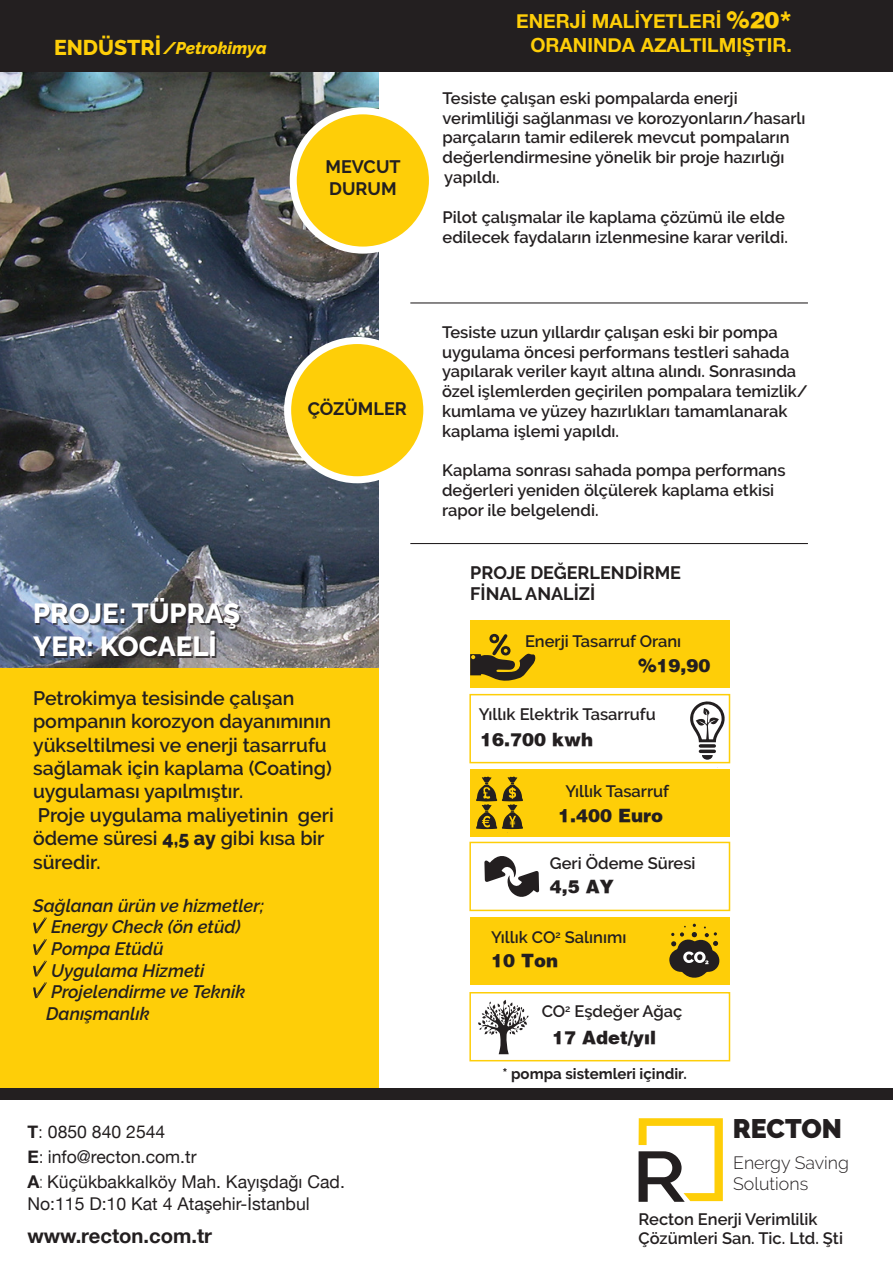
<style>
.page{position:relative;width:893px;height:1263px;background:#fff}
.page>*{position:absolute;margin:0;border:0;box-sizing:border-box;transform-origin:0 0}
.t1{font:800 27.6px/33px "Raleway";color:#fff}
.t2{font:900 26.7px "Raleway";color:#231f20}
.t3{font:800 21.3px "Raleway";color:#fece08}
.t4{font:700 20.25px "Helvetica Neue";color:#231f20}
.t5{font:600 19.5px/23.4px "Raleway";color:#231f20}
.t6{font:700 19.5px "Helvetica Neue";color:#fece08}
.t7{font:italic 600 18px/21.6px "Raleway";color:#231f20}
.t8{font:700 18px/21.6px "Raleway";color:#231f20}
.t9{font:18px "Helvetica Black BB";color:#231f20}
.t10{font:300 17.7px/21.3px "Raleway";color:#231f20}
.t11{font:17.55px/22.6px "Helvetica Neue";color:#231f20}
.t12{font:italic 800 16.95px "Raleway";color:#fece08}
.t13{font:600 16.5px/19.8px "Raleway";color:#231f20}
.t14{font:700 15px "Raleway";color:#231f20}
.s1{font-family:"Helvetica Black BB";font-weight:400;font-size:22.5px}
.s2{font-weight:800}
.s3{font-weight:700}
.s4{font-weight:300}
.s5{font-family:"Raleway"}
</style>
<div class="page">
<div style="left:470px;top:620px;width:259px;height:68px;background:#fece08"></div>
<div style="left:469px;top:694px;width:261px;height:69px;border:2px solid #fece08"></div>
<div style="left:470px;top:769px;width:259px;height:68px;background:#fece08"></div>
<div style="left:469px;top:842px;width:261px;height:69px;border:2px solid #fece08"></div>
<div style="left:470px;top:917px;width:259px;height:68px;background:#fece08"></div>
<div style="left:469px;top:992px;width:261px;height:69px;border:2px solid #fece08"></div>
<img style="left:0;top:72px;width:379px;height:596px">
<div style="left:35px;top:600px;width:206px;height:58px;background:#231f20;opacity:.75"></div>
<div style="left:0;top:668px;width:379px;height:426px;background:#fece08"></div>
<svg style="left:33px;top:917px;width:14px;height:81px"></svg>
<hr style="left:410px;top:302px;width:398px;height:1px;background:#231f20">
<hr style="left:410px;top:543px;width:398px;height:1px;background:#231f20">
<svg style="left:470px;top:634px;width:65px;height:47px"></svg>
<svg style="left:690px;top:701px;width:35px;height:59px"></svg>
<svg style="left:476px;top:776px;width:47px;height:57px"></svg>
<svg style="left:484px;top:856px;width:55px;height:41px"></svg>
<svg style="left:669px;top:924px;width:51px;height:54px"></svg>
<svg style="left:478px;top:1000px;width:51px;height:54px"></svg>
<div style="left:288px;top:340px;width:139px;height:140px;background:#fece08;border-radius:50%"></div>
<div style="left:284px;top:337px;width:146px;height:146px;border:7px solid #fff;border-radius:50%"></div>
<div style="left:293px;top:111px;width:139px;height:139px;background:#fece08;border-radius:50%"></div>
<div style="left:290px;top:107px;width:146px;height:147px;border:7px solid #fff;border-radius:50%"></div>
<div style="left:0;top:0;width:893px;height:72px;background:#231f20"></div>
<svg style="left:639px;top:1118px;width:84px;height:84px"></svg>
<div style="left:0;top:1088px;width:893px;height:12px;background:#231f20"></div>
<p class="t6" style="left:516px;top:6px;width:277px">ENERJİ MALİYETLERİ <span class="s1">%20*</span></p>
<p class="t3" style="left:54px;top:35px;width:109px">ENDÜSTRİ</p>
<p class="t12" style="left:163px;top:39px;width:105px">/Petrokimya</p>
<p class="t6" style="left:530px;top:30px;width:263px">ORANINDA AZALTILMIŞTIR.</p>
<p class="t8" style="left:326px;top:156px;width:77px">MEVCUT<br>DURUM</p>
<p class="t8" style="left:308px;top:398px;width:101px">ÇÖZÜMLER</p>
<h1 class="t1" style="left:33px;top:597px;width:208px">PROJE: TÜPRAŞ<br>YER: KOCAELİ</h1>
<p class="t5" style="left:33px;top:686px;width:302px">Petrokimya tesisinde çalışan pompanın korozyon dayanımının yükseltilmesi ve enerji tasarrufu sağlamak için kaplama (Coating) uygulaması yapılmıştır.<br>Proje uygulama maliyetinin geri ödeme süresi <span class="s2">4,5 AY</span> gibi kısa bir süredir.</p>
<p class="t7" style="left:46px;top:895px;width:219px;text-indent:-13px">Sağlanan ürün ve hizmetler;<br>Energy Check (ön etüd)<br>Pompa Etüdü<br>Uygulama Hizmeti<br>Projelendirme ve Teknik<br>Danışmanlık</p>
<p class="t11" style="left:27px;top:1121px;width:139px"><span class="s3">T</span><span class="s4">:</span> 0850 840 2544</p>
<p class="t11" style="left:27px;top:1171px;width:319px"><span class="s3">A</span><span class="s5">:</span> Küçükbakkalköy Mah. Kayışdağı Cad.<br>No:115 D:10 Kat 4 Ataşehir-İstanbul</p>
<p class="t4" style="left:27px;top:1220px;width:186px">WWW.RECTON.COM.TR</p>
<p class="t11" style="left:27px;top:1146px;width:171px"><span class="s3">E</span><span class="s4">:</span> info@recton.com.tr</p>
<p class="t13" style="left:443px;top:88px;width:364px">Tesiste çalışan eski pompalarda enerji verimliliği sağlanması ve korozyonların/hasarlı parçaların tamir edilerek mevcut pompaların değerlendirmesine yönelik bir proje hazırlığı yapıldı.</p>
<p class="t13" style="left:443px;top:207px;width:347px">Pilot çalışmalar ile kaplama çözümü ile elde edilecek faydaların izlenmesine karar verildi.</p>
<p class="t13" style="left:442px;top:322px;width:367px">Tesiste uzun yıllardır çalışan eski bir pompa uygulama öncesi performans testleri sahada yapılarak veriler kayıt altına alındı. Sonrasında özel işlemlerden geçirilen pompalara temizlik/ kumlama ve yüzey hazırlıkları tamamlanarak kaplama işlemi yapıldı.</p>
<p class="t13" style="left:442px;top:461px;width:345px">Kaplama sonrası sahada pompa performans değerleri yeniden ölçülerek kaplama etkisi rapor ile belgelendi.</p>
<p class="t8" style="left:470px;top:562px;width:212px">PROJE DEĞERLENDİRME<br>FİNAL ANALİZİ</p>
<p class="t13" style="left:525px;top:631px;width:158px">Enerji Tasarruf Oranı</p>
<p class="t9" style="left:639px;top:653px;width:74px">%19,90</p>
<p class="t13" style="left:479px;top:705px;width:178px">Yıllık Elektrik Tasarrufu</p>
<p class="t9" style="left:480px;top:728px;width:115px">16.700 kwh</p>
<p class="t13" style="left:565px;top:781px;width:105px">Yıllık Tasarruf</p>
<p class="t9" style="left:558px;top:804px;width:107px">1.400 Euro</p>
<p class="t13" style="left:550px;top:853px;width:147px">Geri Ödeme Süresi</p>
<p class="t9" style="left:550px;top:874px;width:66px">4,5 AY</p>
<p class="t13" style="left:491px;top:927px;width:137px">Yıllık CO<sup>2</sup> Salınımı</p>
<p class="t9" style="left:491px;top:949px;width:69px">10 Ton</p>
<p class="t13" style="left:542px;top:1002px;width:142px">CO<sup>2</sup> Eşdeğer Ağaç</p>
<p class="t9" style="left:552px;top:1026px;width:106px">17 Adet/yıl</p>
<p class="t14" style="left:502px;top:1065px;width:186px">* POMPA SISTEMLERI IÇINDIR.</p>
<h2 class="t2" style="left:733px;top:1113px;width:111px">RECTON</h2>
<p class="t10" style="left:733px;top:1152px;width:117px">Energy Saving<br>Solutions</p>
<p class="t13" style="left:639px;top:1209px;width:206px">Recton Enerji Verimlilik<br>Çözümleri San. Tic. Ltd. Şti</p>
</div>
